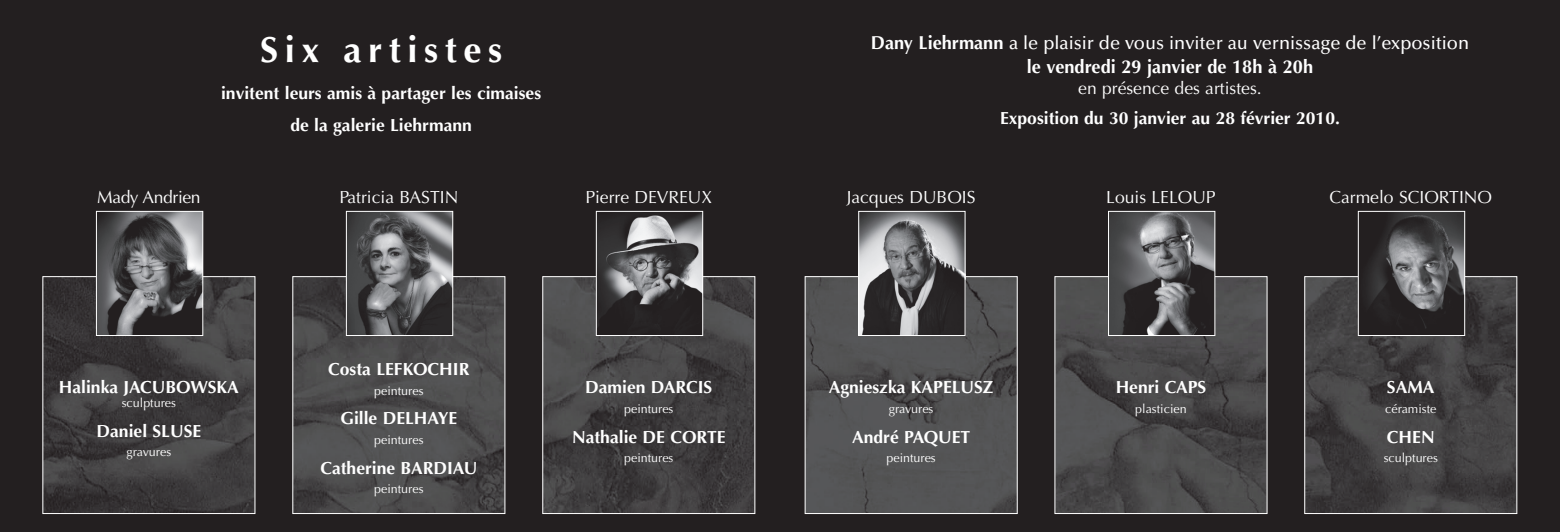
<style>
.page{position:relative;width:1560px;height:532px;background:#fff}
.page>*{position:absolute;margin:0;border:0;box-sizing:border-box;transform-origin:0 0}
.t1{font:700 36.25px "Optima";letter-spacing:.18em;color:#fff}
.t2{font:500 18.75px/23.8px "Optima";color:#fff;text-align:center}
.t3{font:700 17.5px/32.5px "Optima";color:#fff;text-align:center}
.t4{font:17.5px "Optima";color:#fff}
.t5{font:17.5px "Optima";letter-spacing:-.02em;color:#fff}
.t6{font:12.5px "Optima";color:#fff}
.s1{font-weight:700}
</style>
<div class="page">
<div style="left:0;top:0;width:1559px;height:531px;background:#231f20"></div>
<svg style="left:42px;top:276px;width:1474px;height:237px"></svg>
<img style="left:98px;top:213px;width:103px;height:120px">
<div style="left:96px;top:211px;width:107px;height:124px;border:1px solid #fff"></div>
<img style="left:348px;top:213px;width:103px;height:120px">
<div style="left:346px;top:211px;width:107px;height:124px;border:1px solid #fff"></div>
<img style="left:598px;top:213px;width:102px;height:120px">
<div style="left:596px;top:211px;width:106px;height:124px;border:1px solid #fff"></div>
<img style="left:860px;top:213px;width:103px;height:120px">
<div style="left:858px;top:211px;width:107px;height:124px;border:1px solid #fff"></div>
<img style="left:1110px;top:213px;width:102px;height:120px">
<div style="left:1108px;top:211px;width:106px;height:124px;border:1px solid #fff"></div>
<img style="left:1359px;top:213px;width:103px;height:120px">
<div style="left:1357px;top:211px;width:107px;height:124px;border:1px solid #fff"></div>
<p class="t5" style="left:97px;top:190px;width:105px">Mady Andrien</p>
<h1 class="t1" style="left:260px;top:28px;width:243px">Six artistes</h1>
<p class="t3" style="left:221px;top:77px;width:321px">invitent leurs amis à partager les cimaises de la galerie Liehrmann</p>
<p class="t4" style="left:339px;top:190px;width:120px">Patricia BASTIN</p>
<p class="t4" style="left:585px;top:190px;width:128px">Pierre DEVREUX</p>
<p class="t3" style="left:59px;top:371px;width:182px">Halinka JACUBOWSKA</p>
<p class="t6" style="left:122px;top:397px;width:56px">sculptures</p>
<p class="t3" style="left:97px;top:415px;width:106px">Daniel SLUSE</p>
<p class="t6" style="left:127px;top:446px;width:46px">gravures</p>
<p class="t3" style="left:328px;top:353px;width:143px">Costa LEFKOCHIR</p>
<p class="t6" style="left:374px;top:385px;width:51px">peintures</p>
<p class="t3" style="left:340px;top:402px;width:118px">Gille DELHAYE</p>
<p class="t6" style="left:374px;top:434px;width:51px">peintures</p>
<p class="t3" style="left:320px;top:451px;width:158px">Catherine BARDIAU</p>
<p class="t6" style="left:374px;top:483px;width:51px">peintures</p>
<p class="t3" style="left:585px;top:371px;width:128px">Damien DARCIS</p>
<p class="t6" style="left:624px;top:403px;width:51px">peintures</p>
<p class="t3" style="left:572px;top:420px;width:155px">Nathalie DE CORTE</p>
<p class="t6" style="left:624px;top:452px;width:51px">peintures</p>
<p class="t2" style="left:870px;top:31px;width:599px"><span class="s1">Dany Liehrmann</span> a le plaisir de vous inviter au vernissage de l’exposition <span class="s1">le vendredi 29 janvier de 18h à 20h</span></p>
<p class="t4" style="left:1078px;top:80px;width:185px">en présence des artistes.</p>
<p class="t3" style="left:999px;top:102px;width:341px">Exposition du 30 janvier au 28 février 2010.</p>
<p class="t4" style="left:846px;top:190px;width:130px">Jacques DUBOIS</p>
<p class="t3" style="left:828px;top:371px;width:166px">Agnieszka KAPELUSZ</p>
<p class="t6" style="left:888px;top:403px;width:46px">gravures</p>
<p class="t3" style="left:852px;top:420px;width:120px">André PAQUET</p>
<p class="t6" style="left:886px;top:452px;width:51px">peintures</p>
<p class="t4" style="left:1106px;top:190px;width:111px">Louis LELOUP</p>
<p class="t3" style="left:1115px;top:371px;width:92px">Henri CAPS</p>
<p class="t6" style="left:1135px;top:403px;width:53px">plasticien</p>
<p class="t4" style="left:1329px;top:190px;width:164px">Carmelo SCIORTINO</p>
<p class="t3" style="left:1386px;top:371px;width:49px">SAMA</p>
<p class="t6" style="left:1384px;top:403px;width:53px">céramiste</p>
<p class="t3" style="left:1386px;top:420px;width:49px">CHEN</p>
<p class="t6" style="left:1383px;top:452px;width:56px">sculptures</p>
</div>
